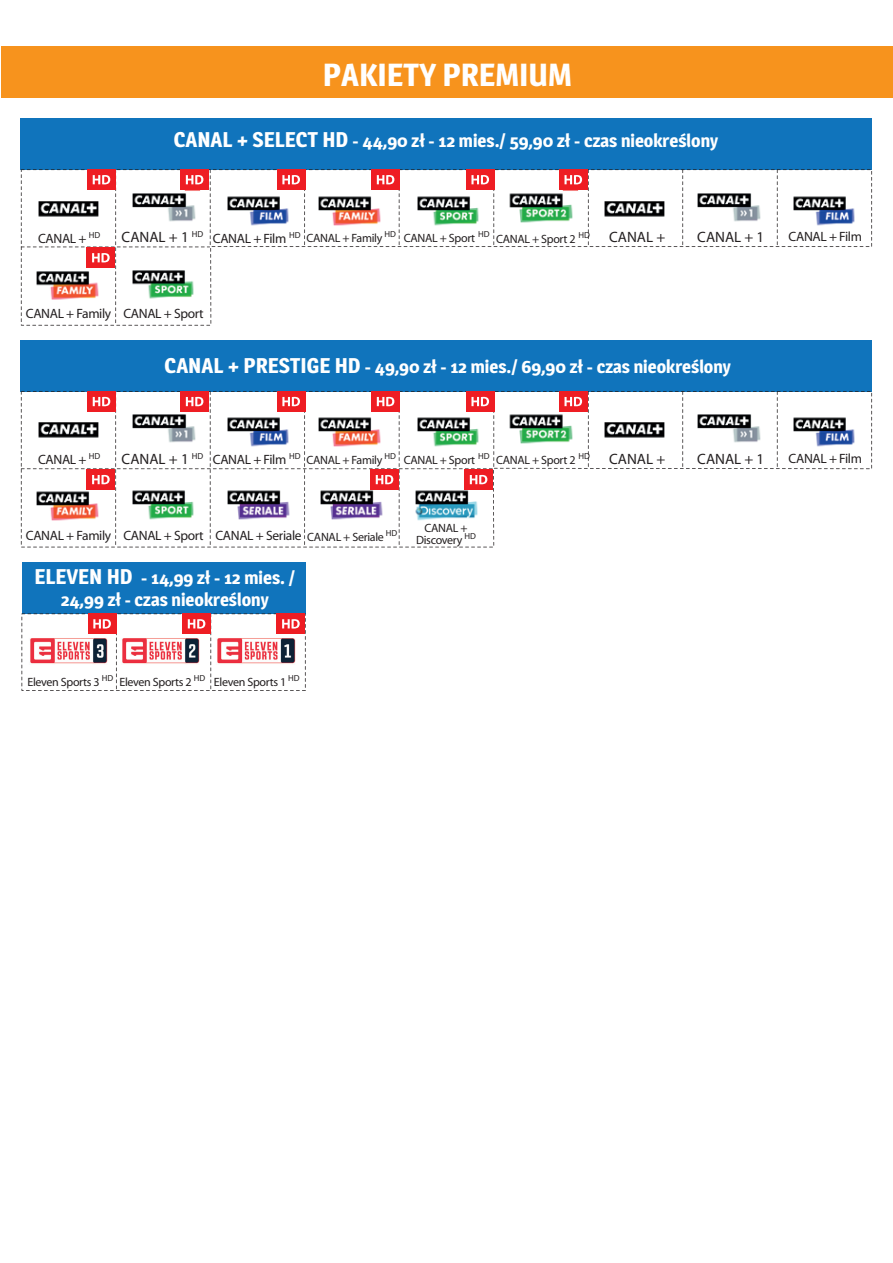
<style>
.page{position:relative;width:893px;height:1263px;background:#fff}
.page>*{position:absolute;margin:0;border:0;box-sizing:border-box;transform-origin:0 0}
.t1{font:700 31.5px "Magra";color:#fff}
.t2{font:700 18px/21.6px "Magra";color:#fff;text-align:center}
.t3{font:15px "Myriad";color:#231f20}
.t4{font:13.5px "Myriad";letter-spacing:-.025em;color:#231f20}
.t5{font:12px/12px "Myriad";letter-spacing:-.025em;color:#231f20}
.t6{font:8.7px "Myriad";color:#231f20}
.s1{font-size:21px}
.s2{font-size:15px}
.s3{font-size:13.5px}
</style>
<div class="page">
<div style="left:22px;top:563px;width:283px;height:51px;background:#1074bc"></div>
<svg style="left:21px;top:613px;width:285px;height:78px"></svg>
<div style="left:1px;top:47px;width:892px;height:51px;background:#f7931d"></div>
<div style="left:20px;top:118px;width:852px;height:52px;background:#1074bc"></div>
<svg style="left:21px;top:169px;width:851px;height:157px"></svg>
<svg style="left:777px;top:169px;width:1px;height:76px"></svg>
<svg style="left:682px;top:169px;width:1px;height:76px"></svg>
<svg style="left:588px;top:169px;width:1px;height:76px"></svg>
<div style="left:559px;top:169px;width:29px;height:21px;background:#ee1d23"></div>
<svg style="left:564px;top:175px;width:18px;height:9px"></svg>
<div style="left:371px;top:169px;width:29px;height:21px;background:#ee1d23"></div>
<svg style="left:377px;top:175px;width:23px;height:70px"></svg>
<div style="left:466px;top:169px;width:29px;height:21px;background:#ee1d23"></div>
<svg style="left:471px;top:175px;width:23px;height:70px"></svg>
<div style="left:277px;top:169px;width:29px;height:21px;background:#ee1d23"></div>
<svg style="left:282px;top:175px;width:23px;height:70px"></svg>
<svg style="left:21px;top:169px;width:190px;height:154px"></svg>
<div style="left:20px;top:340px;width:852px;height:51px;background:#1074bc"></div>
<svg style="left:21px;top:391px;width:851px;height:156px"></svg>
<svg style="left:777px;top:391px;width:1px;height:76px"></svg>
<svg style="left:682px;top:391px;width:1px;height:76px"></svg>
<svg style="left:588px;top:391px;width:1px;height:76px"></svg>
<div style="left:559px;top:391px;width:29px;height:21px;background:#ee1d23"></div>
<svg style="left:564px;top:397px;width:18px;height:9px"></svg>
<div style="left:466px;top:391px;width:29px;height:21px;background:#ee1d23"></div>
<svg style="left:21px;top:391px;width:473px;height:154px"></svg>
<h1 class="t1" style="left:323px;top:55px;width:250px">PAKIETY PREMIUM</h1>
<h2 class="t2" style="left:174px;top:130px;width:546px"><span class="s1">CANAL + SELECT HD</span> - 44,90 zł - 12 mies./ 59,90 zł - czas nieokreślony</h2>
<p class="t4" style="left:38px;top:231px;width:64px">CANAL + <sup>HD</sup></p>
<p class="t5" style="left:122px;top:232px;width:369px"><span class="s2">CANAL + 1</span> <sup>HD</sup> <span class="s3">CANAL + Film</span> <sup>HD</sup> CANAL + Family <sup>HD</sup> CANAL + Sport <sup>HD</sup></p>
<p class="t5" style="left:496px;top:233px;width:95px">CANAL + Sport 2 <sup>HD</sup></p>
<p class="t3" style="left:609px;top:229px;width:58px">CANAL +</p>
<p class="t3" style="left:697px;top:229px;width:69px">CANAL + 1</p>
<p class="t4" style="left:788px;top:229px;width:75px">CANAL + Film</p>
<p class="t4" style="left:26px;top:307px;width:179px">CANAL + Family CANAL + Sport</p>
<h2 class="t2" style="left:165px;top:356px;width:568px"><span class="s1">CANAL + PRESTIGE HD</span> - 49,90 zł - 12 mies./ 69,90 zł - czas nieokreślony</h2>
<p class="t4" style="left:38px;top:453px;width:64px">CANAL + <sup>HD</sup></p>
<p class="t5" style="left:122px;top:454px;width:369px"><span class="s2">CANAL + 1</span> <sup>HD</sup> <span class="s3">CANAL + Film</span> <sup>HD</sup> CANAL + Family <sup>HD</sup> CANAL + Sport <sup>HD</sup></p>
<p class="t5" style="left:496px;top:455px;width:95px">CANAL + Sport 2 <sup>HD</sup></p>
<p class="t3" style="left:609px;top:451px;width:58px">CANAL +</p>
<p class="t3" style="left:697px;top:451px;width:69px">CANAL + 1</p>
<p class="t4" style="left:788px;top:451px;width:75px">CANAL + Film</p>
<p class="t4" style="left:26px;top:529px;width:277px">CANAL + Family CANAL + Sport CANAL + Seriale</p>
<p class="t5" style="left:416px;top:523px;width:53px;text-indent:8px">CANAL +<br>Discovery</p>
<p class="t6" style="left:386px;top:529px;width:13px">HD</p>
<p class="t5" style="left:307px;top:532px;width:78px">CANAL + Seriale</p>
<p class="t6" style="left:464px;top:532px;width:13px">HD</p>
<h2 class="t2" style="left:35px;top:567px;width:262px"><span class="s1">ELEVEN HD</span> - 14,99 zł - 12 mies. /<br>24,99 zł - czas nieokreślony</h2>
<p class="t5" style="left:27px;top:676px;width:274px">Eleven Sports 3 <sup>HD</sup> Eleven Sports 2 <sup>HD</sup> Eleven Sports 1 <sup>HD</sup></p>
</div>
